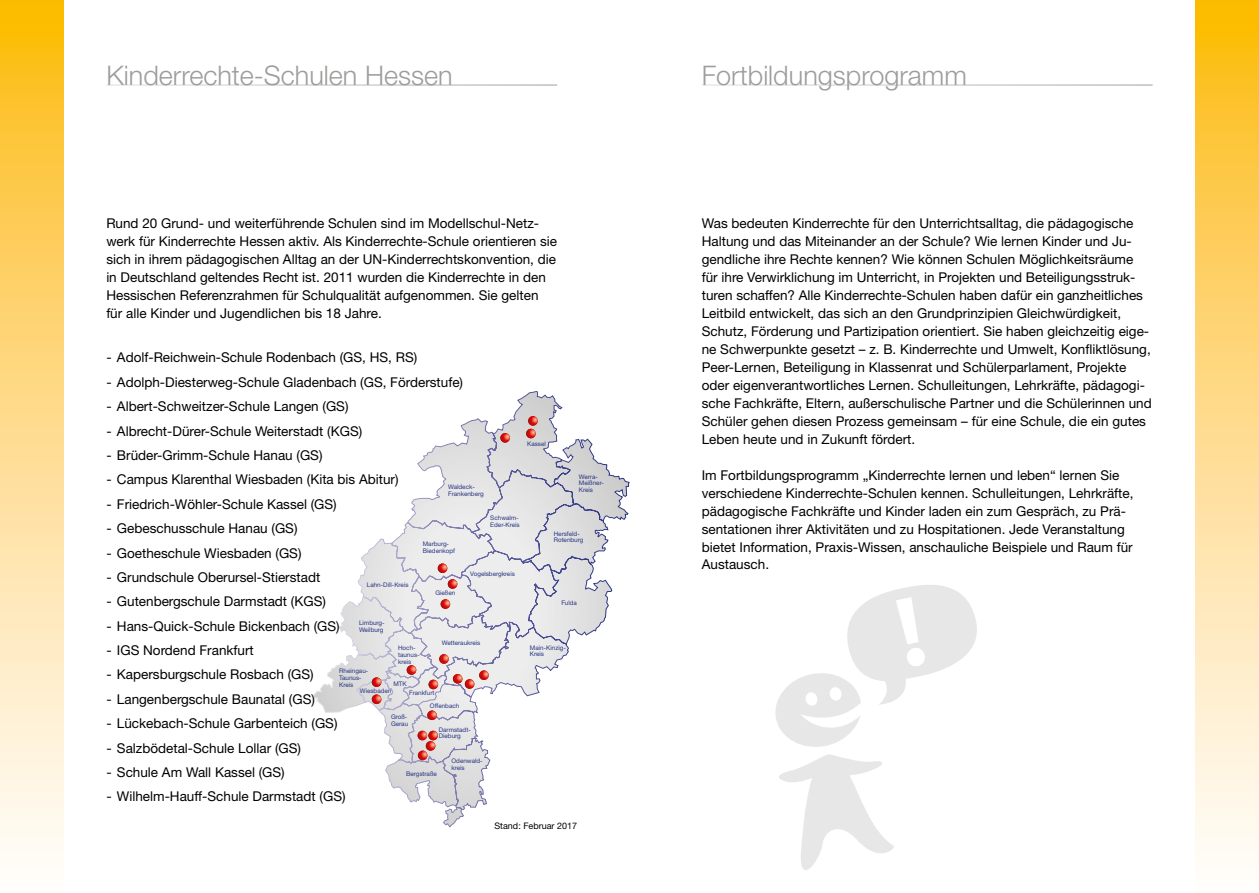
<style>
.page{position:relative;width:1259px;height:893px;background:#fff}
.page>*{position:absolute;margin:0;border:0;box-sizing:border-box;transform-origin:0 0}
.t1{font:300 27px "Helvetica Neue";color:#9d9d9c}
.t2{font:13.5px/18px "Helvetica Neue";color:#000}
.t3{font:9px "Helvetica Neue";color:#000}
.t4{font:6.3px/6.8px "Helvetica Neue";color:#283583}
</style>
<div class="page">
<svg style="left:0;top:0;width:64px;height:852px;background:#fedb88"></svg>
<svg style="left:1195px;top:0;width:64px;height:852px;background:#fedb88"></svg>
<svg style="left:775px;top:585px;width:202px;height:285px"></svg>
<svg style="left:313px;top:391px;width:317px;height:436px"></svg>
<svg style="left:428px;top:680px;width:10px;height:9px"></svg>
<svg style="left:427px;top:710px;width:10px;height:10px"></svg>
<svg style="left:438px;top:563px;width:9px;height:10px"></svg>
<svg style="left:441px;top:599px;width:9px;height:10px"></svg>
<svg style="left:448px;top:579px;width:9px;height:10px"></svg>
<svg style="left:439px;top:654px;width:10px;height:10px"></svg>
<svg style="left:500px;top:433px;width:10px;height:10px"></svg>
<svg style="left:453px;top:670px;width:36px;height:19px"></svg>
<svg style="left:407px;top:665px;width:9px;height:10px"></svg>
<svg style="left:417px;top:731px;width:21px;height:29px"></svg>
<svg style="left:526px;top:416px;width:12px;height:22px"></svg>
<svg style="left:372px;top:694px;width:9px;height:10px"></svg>
<svg style="left:372px;top:677px;width:9px;height:10px"></svg>
<h1 class="t1" style="left:106px;top:59px;width:348px">Kinderrechte-Schulen Hessen</h1>
<h1 class="t1" style="left:702px;top:59px;width:267px">Fortbildungsprogramm</h1>
<p class="t2" style="left:106px;top:214px;width:452px">Rund 20 Grund- und weiterführende Schulen sind im Modellschul-Netz&shy;werk für Kinderrechte Hessen aktiv. Als Kinderrechte-Schule orientieren sie sich in ihrem pädagogischen Alltag an der UN-Kinderrechtskonvention, die in Deutschland geltendes Recht ist. 2011 wurden die Kinderrechte in den Hessischen Referenzrahmen für Schulqualität aufgenommen. Sie gelten für alle Kinder und Jugendlichen bis 18 Jahre.</p>
<p class="t2" style="left:106px;top:348px;width:312px">- Adolf-Reichwein-Schule Rodenbach (GS, HS, RS)</p>
<p class="t2" style="left:106px;top:373px;width:358px">- Adolph-Diesterweg-Schule Gladenbach (GS, Förderstufe)</p>
<p class="t2" style="left:106px;top:397px;width:244px">- Albert-Schweitzer-Schule Langen (GS)</p>
<p class="t2" style="left:106px;top:422px;width:257px">- Albrecht-Dürer-Schule Weiterstadt (KGS)</p>
<p class="t2" style="left:106px;top:446px;width:218px">- Brüder-Grimm-Schule Hanau (GS)</p>
<p class="t2" style="left:106px;top:470px;width:294px">- Campus Klarenthal Wiesbaden (Kita bis Abitur)</p>
<p class="t2" style="left:106px;top:495px;width:232px">- Friedrich-Wöhler-Schule Kassel (GS)</p>
<p class="t2" style="left:106px;top:519px;width:193px">- Gebeschusschule Hanau (GS)</p>
<p class="t2" style="left:106px;top:543px;width:197px">- Goetheschule Wiesbaden (GS)</p>
<p class="t2" style="left:106px;top:568px;width:215px">- Grundschule Oberursel-Stierstadt</p>
<p class="t2" style="left:106px;top:592px;width:221px">- Gutenbergschule Darmstadt (KGS)</p>
<p class="t2" style="left:106px;top:617px;width:235px">- Hans-Quick-Schule Bickenbach (GS)</p>
<p class="t2" style="left:106px;top:641px;width:149px">- IGS Nordend Frankfurt</p>
<p class="t2" style="left:106px;top:665px;width:209px">- Kapersburgschule Rosbach (GS)</p>
<p class="t2" style="left:106px;top:690px;width:210px">- Langenbergschule Baunatal (GS)</p>
<p class="t2" style="left:106px;top:714px;width:233px">- Lückebach-Schule Garbenteich (GS)</p>
<p class="t2" style="left:106px;top:738px;width:196px">- Salzbödetal-Schule Lollar (GS)</p>
<p class="t2" style="left:106px;top:763px;width:180px">- Schule Am Wall Kassel (GS)</p>
<p class="t2" style="left:106px;top:787px;width:241px">- Wilhelm-Hauff-Schule Darmstadt (GS)</p>
<p class="t4" style="left:448px;top:483px;width:37px">Waldeck-<br>Frankenberg</p>
<p class="t4" style="left:490px;top:514px;width:31px">Schwalm-<br>Eder-Kreis</p>
<p class="t4" style="left:423px;top:541px;width:34px">Marburg-<br>Biedenkopf</p>
<p class="t4" style="left:435px;top:590px;width:22px">Gießen</p>
<p class="t4" style="left:470px;top:571px;width:46px">Vogelsbergkreis</p>
<p class="t4" style="left:367px;top:581px;width:43px">Lahn-Dill-Kreis</p>
<p class="t4" style="left:359px;top:619px;width:27px">Limburg-<br>Weilburg</p>
<p class="t4" style="left:442px;top:639px;width:40px">Wetteraukreis</p>
<p class="t4" style="left:398px;top:644px;width:23px">Hoch&shy;taunus&shy;kreis</p>
<p class="t4" style="left:339px;top:667px;width:31px">Rheingau-<br>Taunus-<br>Kreis</p>
<p class="t4" style="left:393px;top:680px;width:15px">MTK</p>
<p class="t4" style="left:360px;top:687px;width:33px">Wiesbaden</p>
<p class="t4" style="left:409px;top:689px;width:27px">Frankfurt</p>
<p class="t4" style="left:430px;top:702px;width:31px">Offenbach</p>
<p class="t4" style="left:391px;top:713px;width:19px">Groß-<br>Gerau</p>
<p class="t4" style="left:439px;top:726px;width:34px">Darmstadt-<br>Dieburg</p>
<p class="t4" style="left:451px;top:758px;width:33px">Odenwald&shy;kreis</p>
<p class="t4" style="left:406px;top:770px;width:32px">Bergstraße</p>
<p class="t4" style="left:527px;top:440px;width:20px">Kassel</p>
<p class="t4" style="left:579px;top:473px;width:26px">Werra-<br>Meißner-<br>Kreis</p>
<p class="t4" style="left:554px;top:530px;width:31px">Hersfeld-<br>Rotenburg</p>
<p class="t4" style="left:561px;top:599px;width:17px">Fulda</p>
<p class="t4" style="left:530px;top:644px;width:37px">Main-Kinzig-<br>Kreis</p>
<p class="t3" style="left:494px;top:820px;width:84px">Stand: Februar 2017</p>
<p class="t2" style="left:702px;top:214px;width:451px">Was bedeuten Kinderrechte für den Unterrichtsalltag, die pädagogische Haltung und das Miteinander an der Schule? Wie lernen Kinder und Ju&shy;gendliche ihre Rechte kennen? Wie können Schulen Möglichkeitsräume für ihre Verwirklichung im Unterricht, in Projekten und Beteiligungsstruk&shy;turen schaffen? Alle Kinderrechte-Schulen haben dafür ein ganzheitliches Leitbild entwickelt, das sich an den Grundprinzipien Gleichwürdigkeit, Schutz, Förderung und Partizipation orientiert. Sie haben gleichzeitig eige&shy;ne Schwerpunkte gesetzt – z. B. Kinderrechte und Umwelt, Konfliktlösung, Peer-Lernen, Beteiligung in Klassenrat und Schülerparlament, Projekte oder eigenverantwortliches Lernen. Schulleitungen, Lehrkräfte, pädagogi&shy;sche Fachkräfte, Eltern, außerschulische Partner und die Schülerinnen und Schüler gehen diesen Prozess gemeinsam – für eine Schule, die ein gutes Leben heute und in Zukunft fördert.</p>
<p class="t2" style="left:702px;top:465px;width:433px">Im Fortbildungsprogramm „Kinderrechte lernen und leben“ lernen Sie verschiedene Kinderrechte-Schulen kennen. Schulleitungen, Lehrkräfte, pädagogische Fachkräfte und Kinder laden ein zum Gespräch, zu Prä&shy;sentationen ihrer Aktivitäten und zu Hospitationen. Jede Veranstaltung bietet Information, Praxis-Wissen, anschauliche Beispiele und Raum für Austausch.</p>
</div>
